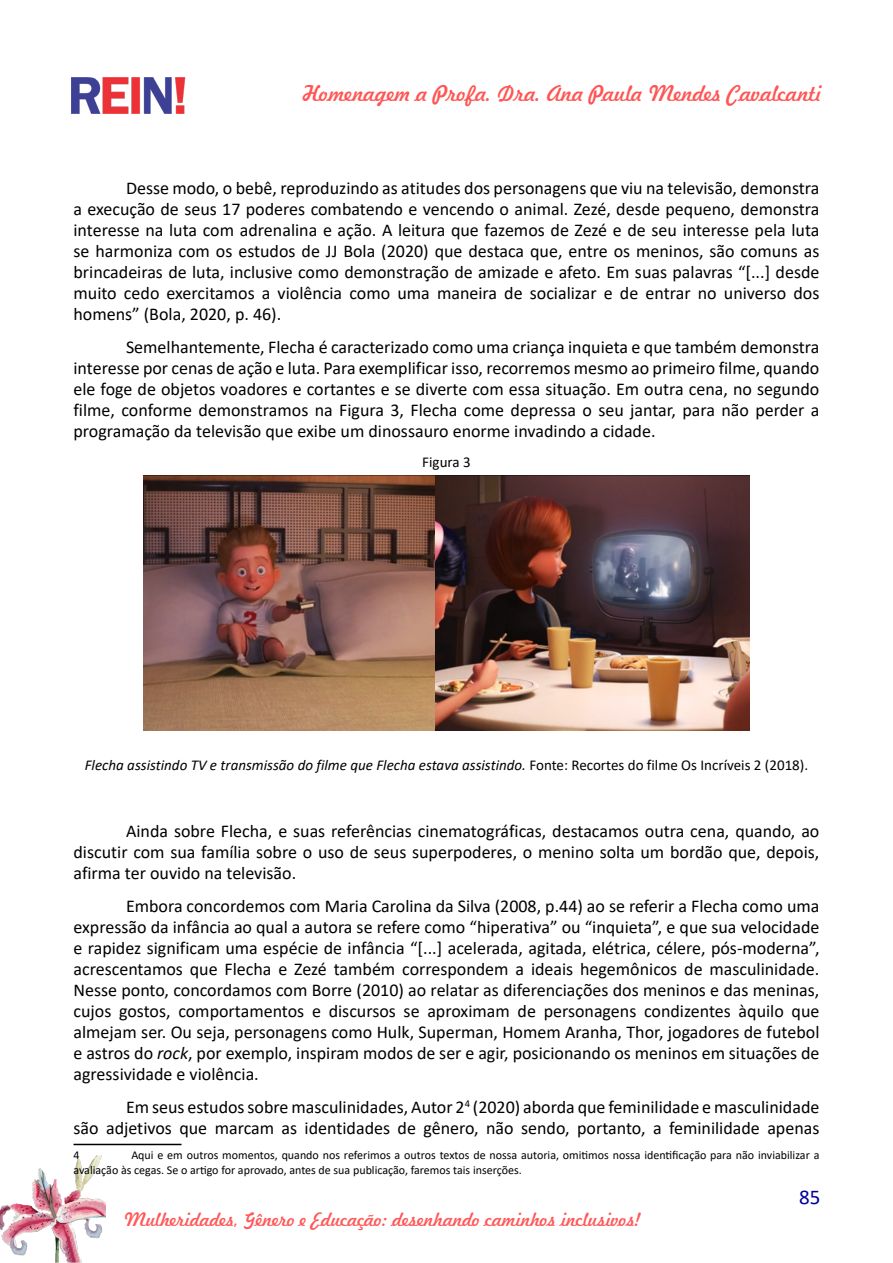
<style>
.page{position:relative;width:893px;height:1263px;background:#fff}
.page>*{position:absolute;margin:0;border:0;box-sizing:border-box;transform-origin:0 0}
.t1{font:21px "Freehand 521 BT Regular C";color:#ff5454}
.t2{font:21px "Calibri";color:#00009c}
.PARÁGRAFO_REIN{font:18px/21px "Calibri";color:#000;text-align:justify}
.t3{font:18px "Freehand 521 BT Regular C";color:#ff5757}
.LEGENDAS{font:italic 15px "Calibri";color:#000}
.LEGENDAS-2{font:15px "Calibri";color:#000}
.RODAPÉ_REIN{font:12px/15px "Calibri";color:#000}
.s1{font-style:normal}
.s2{font-style:italic}
</style>
<div class="page">
<img style="left:71px;top:77px;width:115px;height:36px">
<img style="left:0;top:1155px;width:106px;height:108px">
<img style="left:144px;top:476px;width:605px;height:255px">
<hr style="left:74px;top:1144px;width:108px;height:1px;background:#000">
<p class="t1" style="left:303px;top:79px;width:520px">Homenagem a Profa. Dra. Ana Paula Mendes Cavalcanti</p>
<p class="PARÁGRAFO_REIN" style="left:74px;top:177px;width:747px;text-indent:52px">Desse modo, o bebê, reproduzindo as atitudes dos personagens que viu na televisão, demonstra a execução de seus 17 poderes combatendo e vencendo o animal. Zezé, desde pequeno, demonstra interesse na luta com adrenalina e ação. A leitura que fazemos de Zezé e de seu interesse pela luta se harmoniza com os estudos de JJ Bola (2020) que destaca que, entre os meninos, são comuns as brincadeiras de luta, inclusive como demonstração de amizade e afeto. Em suas palavras “[...] desde muito cedo exercitamos a violência como uma maneira de socializar e de entrar no universo dos homens” (Bola, 2020, p. 46).</p>
<p class="PARÁGRAFO_REIN" style="left:74px;top:336px;width:747px;text-indent:52px">Semelhantemente, Flecha é caracterizado como uma criança inquieta e que também demonstra interesse por cenas de ação e luta. Para exemplificar isso, recorremos mesmo ao primeiro filme, quando ele foge de objetos voadores e cortantes e se diverte com essa situação. Em outra cena, no segundo filme, conforme demonstramos na Figura 3, Flecha come depressa o seu jantar, para não perder a programação da televisão que exibe um dinossauro enorme invadindo a cidade.</p>
<p class="LEGENDAS-2" style="left:422px;top:451px;width:50px">Figura 3</p>
<p class="LEGENDAS" style="left:85px;top:754px;width:725px">Flecha assistindo TV e transmissão do filme que Flecha estava assistindo. <span class="s1">Fonte: Recortes do filme Os Incríveis 2 (2018).</span></p>
<p class="PARÁGRAFO_REIN" style="left:74px;top:820px;width:747px;text-indent:52px">Ainda sobre Flecha, e suas referências cinematográficas, destacamos outra cena, quando, ao discutir com sua família sobre o uso de seus superpoderes, o menino solta um bordão que, depois, afirma ter ouvido na televisão.</p>
<p class="PARÁGRAFO_REIN" style="left:74px;top:895px;width:747px;text-indent:52px">Embora concordemos com Maria Carolina da Silva (2008, p.44) ao se referir a Flecha como uma expressão da infância ao qual a autora se refere como “hiperativa” ou “inquieta”, e que sua velocidade e rapidez significam uma espécie de infância “[...] acelerada, agitada, elétrica, célere, pós-moderna”, acrescentamos que Flecha e Zezé também correspondem a ideais hegemônicos de masculinidade.<br>Nesse ponto, concordamos com Borre (2010) ao relatar as diferenciações dos meninos e das meninas, cujos gostos, comportamentos e discursos se aproximam de personagens condizentes àquilo que almejam ser. Ou seja, personagens como Hulk, Superman, Homem Aranha, Thor, jogadores de futebol e astros do <span class="s2">rock</span>, por exemplo, inspiram modos de ser e agir, posicionando os meninos em situações de agressividade e violência.</p>
<p class="PARÁGRAFO_REIN" style="left:74px;top:1096px;width:747px;text-align:right">Em seus estudos sobre masculinidades, Autor 2<sup>4</sup> (2020) aborda que feminilidade e masculinidade<br>são adjetivos que marcam as identidades de gênero, não sendo, portanto, a feminilidade apenas</p>
<p class="RODAPÉ_REIN" style="left:74px;top:1148px;width:8px">4</p>
<p class="RODAPÉ_REIN" style="left:74px;top:1148px;width:747px;text-indent:58px">Aqui e em outros momentos, quando nos referimos a outros textos de nossa autoria, omitimos nossa identificação para não inviabilizar a avaliação às cegas. Se o artigo for aprovado, antes de sua publicação, faremos tais inserções.</p>
<p class="t3" style="left:124px;top:1207px;width:518px">Mulheridades, Gênero e Educação: desenhando caminhos inclusivos!</p>
<p class="t2" style="left:799px;top:1182px;width:23px">85</p>
</div>
